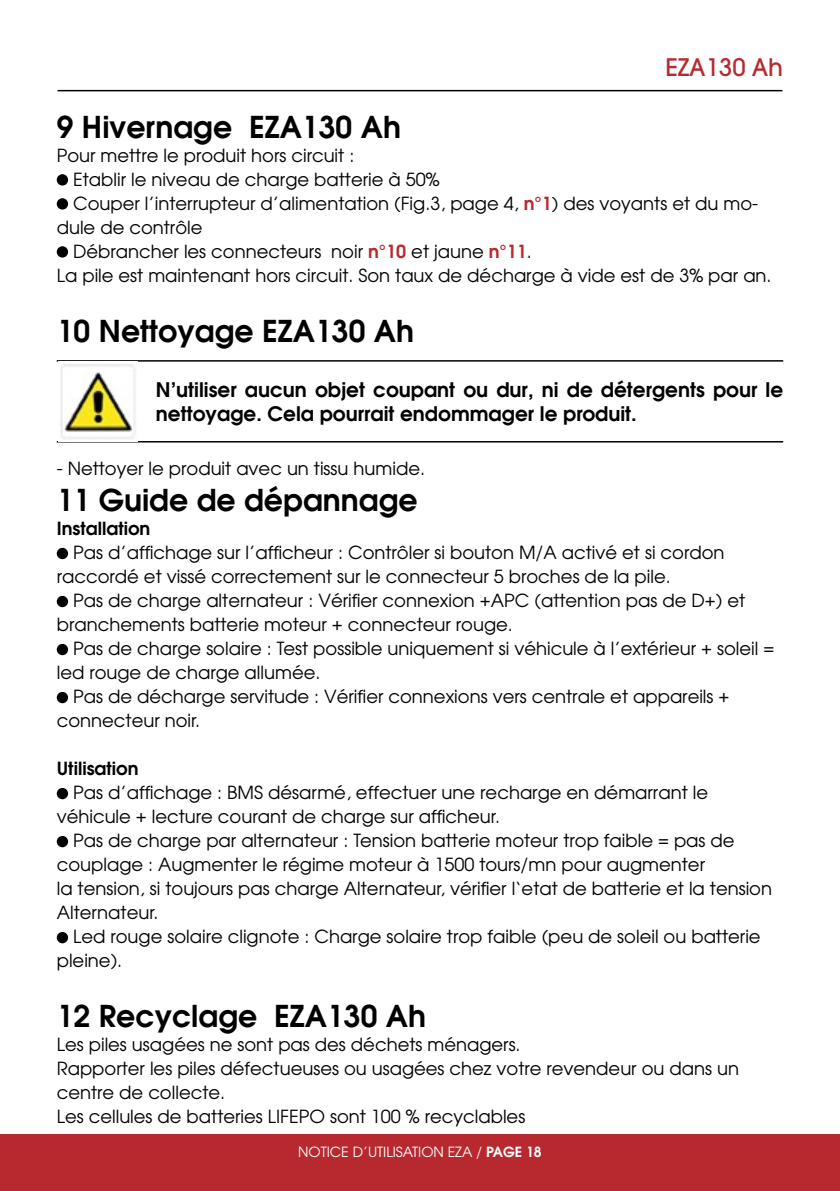
<style>
.page{position:relative;width:840px;height:1191px;background:#fff}
.page>*{position:absolute;margin:0;border:0;box-sizing:border-box;transform-origin:0 0}
.t1{font:600 30px "Avant Garde";color:#000}
.t2{font:500 24px "Avant Garde";color:#b7292f}
.t3{font:600 20px/24px "Avant Garde";color:#000}
.t4{font:18px/24px "Avant Garde";color:#000}
.t5{font:600 18px "Avant Garde";color:#000}
.t6{font:14px "Avant Garde";color:#fff}
.s1{font-weight:600;color:#b7292f}
.s2{font-weight:600}
</style>
<div class="page">
<div style="left:0;top:1134px;width:839px;height:57px;background:#b7292f"></div>
<hr style="left:57px;top:90px;width:725px;height:1px;background:#000">
<div style="left:57px;top:174px;width:11px;height:11px;background:#000;border-radius:50%"></div>
<div style="left:57px;top:198px;width:11px;height:11px;background:#000;border-radius:50%"></div>
<div style="left:57px;top:246px;width:11px;height:11px;background:#000;border-radius:50%"></div>
<div style="left:57px;top:548px;width:11px;height:11px;background:#000;border-radius:50%"></div>
<div style="left:57px;top:596px;width:11px;height:11px;background:#000;border-radius:50%"></div>
<div style="left:57px;top:644px;width:11px;height:11px;background:#000;border-radius:50%"></div>
<div style="left:57px;top:692px;width:11px;height:11px;background:#000;border-radius:50%"></div>
<div style="left:57px;top:788px;width:11px;height:11px;background:#000;border-radius:50%"></div>
<div style="left:57px;top:836px;width:11px;height:11px;background:#000;border-radius:50%"></div>
<div style="left:57px;top:932px;width:11px;height:11px;background:#000;border-radius:50%"></div>
<hr style="left:57px;top:360px;width:725px;height:2px;background:#000">
<hr style="left:57px;top:441px;width:725px;height:1px;background:#000">
<img style="left:60px;top:364px;width:76px;height:75px">
<h2 class="t2" style="left:665px;top:52px;width:119px">EZA130 Ah</h2>
<h1 class="t1" style="left:57px;top:107px;width:345px">9 Hivernage EZA130 Ah</h1>
<p class="t4" style="left:57px;top:143px;width:299px">Pour mettre le produit hors circuit :</p>
<p class="t4" style="left:73px;top:167px;width:368px">Etablir le niveau de charge batterie à 50%</p>
<p class="t4" style="left:73px;top:191px;width:686px">Couper l’interrupteur d’alimentation (Fig.3, page 4, <span class="s1">n°1</span>) des voyants et du mo-</p>
<p class="t4" style="left:57px;top:215px;width:147px">dule de contrôle</p>
<p class="t4" style="left:73px;top:239px;width:460px">Débrancher les connecteurs noir <span class="s1">n°10</span> et jaune <span class="s1">n°11</span>.</p>
<p class="t4" style="left:57px;top:263px;width:716px">La pile est maintenant hors circuit. Son taux de décharge à vide est de 3% par an.</p>
<h1 class="t1" style="left:57px;top:311px;width:359px">10 Nettoyage EZA130 Ah</h1>
<p class="t3" style="left:156px;top:377px;width:628px">N’utiliser aucun objet coupant ou dur, ni de détergents pour le nettoyage. Cela pourrait endommager le produit.</p>
<p class="t4" style="left:57px;top:456px;width:369px">- Nettoyer le produit avec un tissu humide.</p>
<h1 class="t1" style="left:57px;top:480px;width:362px">11 Guide de dépannage</h1>
<p class="t5" style="left:57px;top:517px;width:95px">Installation</p>
<p class="t4" style="left:57px;top:540px;width:669px;text-indent:16px">Pas d’affichage sur l’afficheur : Contrôler si bouton M/A activé et si cordon raccordé et vissé correctement sur le connecteur 5 broches de la pile.</p>
<p class="t4" style="left:57px;top:588px;width:689px;text-indent:16px">Pas de charge alternateur : Vérifier connexion +APC (attention pas de D+) et branchements batterie moteur + connecteur rouge.</p>
<p class="t4" style="left:73px;top:636px;width:702px">Pas de charge solaire : Test possible uniquement si véhicule à l’extérieur + soleil =</p>
<p class="t4" style="left:57px;top:660px;width:265px">led rouge de charge allumée.</p>
<p class="t4" style="left:73px;top:684px;width:657px">Pas de décharge servitude : Vérifier connexions vers centrale et appareils +</p>
<p class="t4" style="left:57px;top:708px;width:145px">connecteur noir.</p>
<p class="t5" style="left:57px;top:757px;width:83px">Utilisation</p>
<p class="t4" style="left:57px;top:780px;width:652px;text-indent:16px">Pas d’affichage : BMS désarmé, effectuer une recharge en démarrant le véhicule + lecture courant de charge sur afficheur.</p>
<p class="t4" style="left:57px;top:828px;width:716px;text-indent:16px">Pas de charge par alternateur : Tension batterie moteur trop faible = pas de couplage : Augmenter le régime moteur à 1500 tours/mn pour augmenter<br>la tension, si toujours pas charge Alternateur, vérifier l‘etat de batterie et la tension Alternateur.</p>
<p class="t4" style="left:57px;top:924px;width:705px;text-indent:16px">Led rouge solaire clignote : Charge solaire trop faible (peu de soleil ou batterie pleine).</p>
<h1 class="t1" style="left:57px;top:996px;width:370px">12 Recyclage EZA130 Ah</h1>
<p class="t4" style="left:57px;top:1032px;width:683px">Les piles usagées ne sont pas des déchets ménagers.<br>Rapporter les piles défectueuses ou usagées chez votre revendeur ou dans un centre de collecte.<br>Les cellules de batteries LIFEPO sont 100 % recyclables</p>
<p class="t6" style="left:298px;top:1143px;width:245px">NOTICE D’UTILISATION EZA / <span class="s2">PAGE 18</span></p>
</div>
